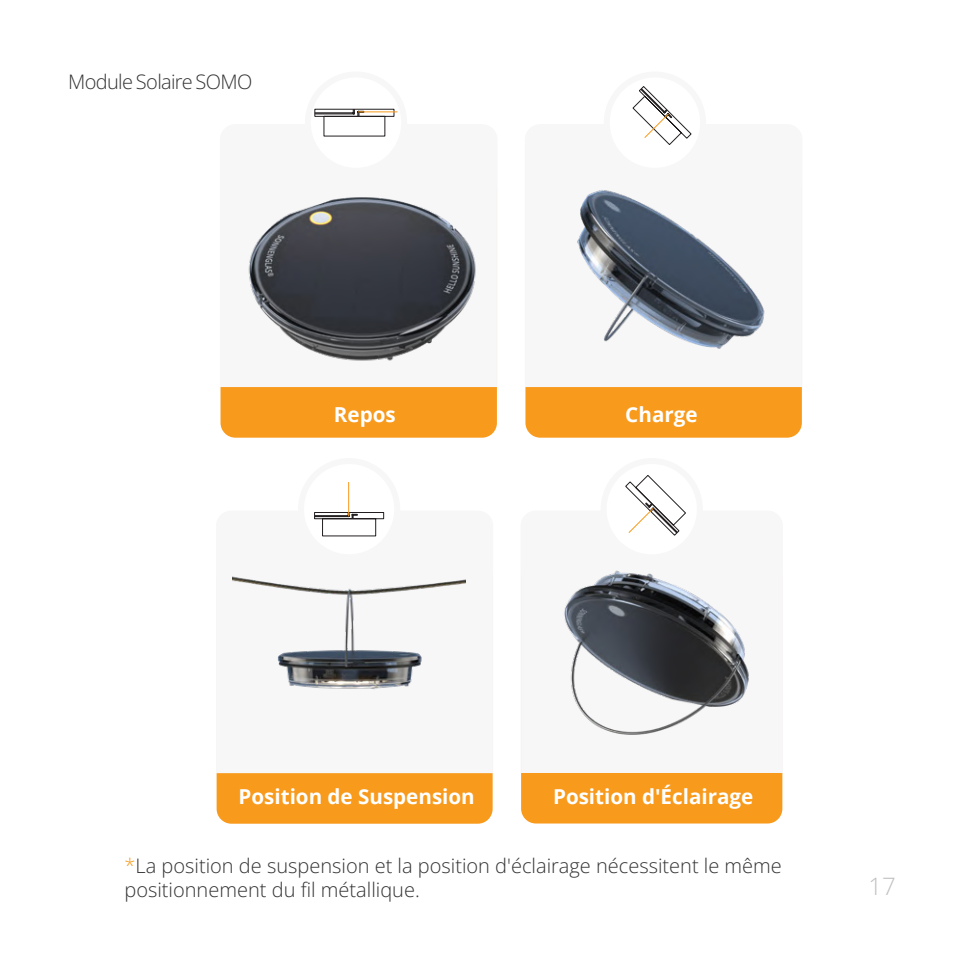
<style>
.page{position:relative;width:964px;height:964px;background:#fff}
.page>*{position:absolute;margin:0;border:0;box-sizing:border-box;transform-origin:0 0}
.t1{font:24px "Open Sans";color:#c3bfbf}
.Body_Copy{font:700 20.8px "Open Sans";color:#fff}
.Body_Copy-2{font:700 20.4px "Open Sans";color:#fff}
.Body_Copy-3{font:20px/24px "Open Sans";color:#323332}
.Body_Copy-4{font:20px "Open Sans";letter-spacing:-.035em;color:#323332}
.s1{color:#f89a1c}
</style>
<div class="page">
<div style="left:521px;top:562px;width:261px;height:261px;background:#f89a1c;border-radius:15px"></div>
<div style="left:521px;top:562px;width:261px;height:211px;background:#f7f7f8"></div>
<img style="left:542px;top:563px;width:220px;height:186px">
<svg style="left:590px;top:475px;width:123px;height:95px"></svg>
<div style="left:217px;top:562px;width:276px;height:262px;background:#f89a1c;border-radius:15px"></div>
<div style="left:216px;top:562px;width:277px;height:212px;background:#f7f7f8"></div>
<img style="left:232px;top:563px;width:233px;height:186px">
<svg style="left:314px;top:512px;width:70px;height:24px"></svg>
<hr style="left:348px;top:482px;width:1px;height:34px;background:#f89a1c">
<div style="left:298px;top:458px;width:102px;height:102px;border:6px solid #f7f7f8;border-radius:50%"></div>
<div style="left:220px;top:176px;width:277px;height:262px;background:#f89a1c;border-radius:15px"></div>
<div style="left:220px;top:176px;width:277px;height:212px;background:#f7f7f8"></div>
<img style="left:247px;top:181px;width:232px;height:186px">
<svg style="left:314px;top:109px;width:80px;height:27px"></svg>
<hr style="left:358px;top:111px;width:39px;height:2px;background:#f89a1c">
<div style="left:305px;top:72px;width:102px;height:102px;border:6px solid #f7f7f8;border-radius:50%"></div>
<div style="left:525px;top:176px;width:277px;height:262px;background:#f89a1c;border-radius:15px"></div>
<div style="left:525px;top:176px;width:277px;height:212px;background:#f7f7f8"></div>
<img style="left:541px;top:181px;width:233px;height:186px">
<svg style="left:632px;top:86px;width:60px;height:59px"></svg>
<div style="left:604px;top:72px;width:102px;height:102px;border:6px solid #f7f7f8;border-radius:50%"></div>
<p class="Body_Copy-4" style="left:68px;top:68px;width:186px">Module Solaire SOMO</p>
<p class="Body_Copy" style="left:334px;top:400px;width:63px">Repos</p>
<p class="Body_Copy" style="left:625px;top:400px;width:74px">Charge</p>
<p class="Body_Copy-2" style="left:238px;top:782px;width:238px">Position de Suspension</p>
<p class="Body_Copy-2" style="left:553px;top:782px;width:202px">Position d'Éclairage</p>
<p class="Body_Copy-3" style="left:124px;top:853px;width:659px"><span class="s1">*</span>La position de suspension et la position d'éclairage nécessitent le même positionnement du fil métallique.</p>
<p class="t1" style="left:868px;top:870px;width:29px">17</p>
</div>
